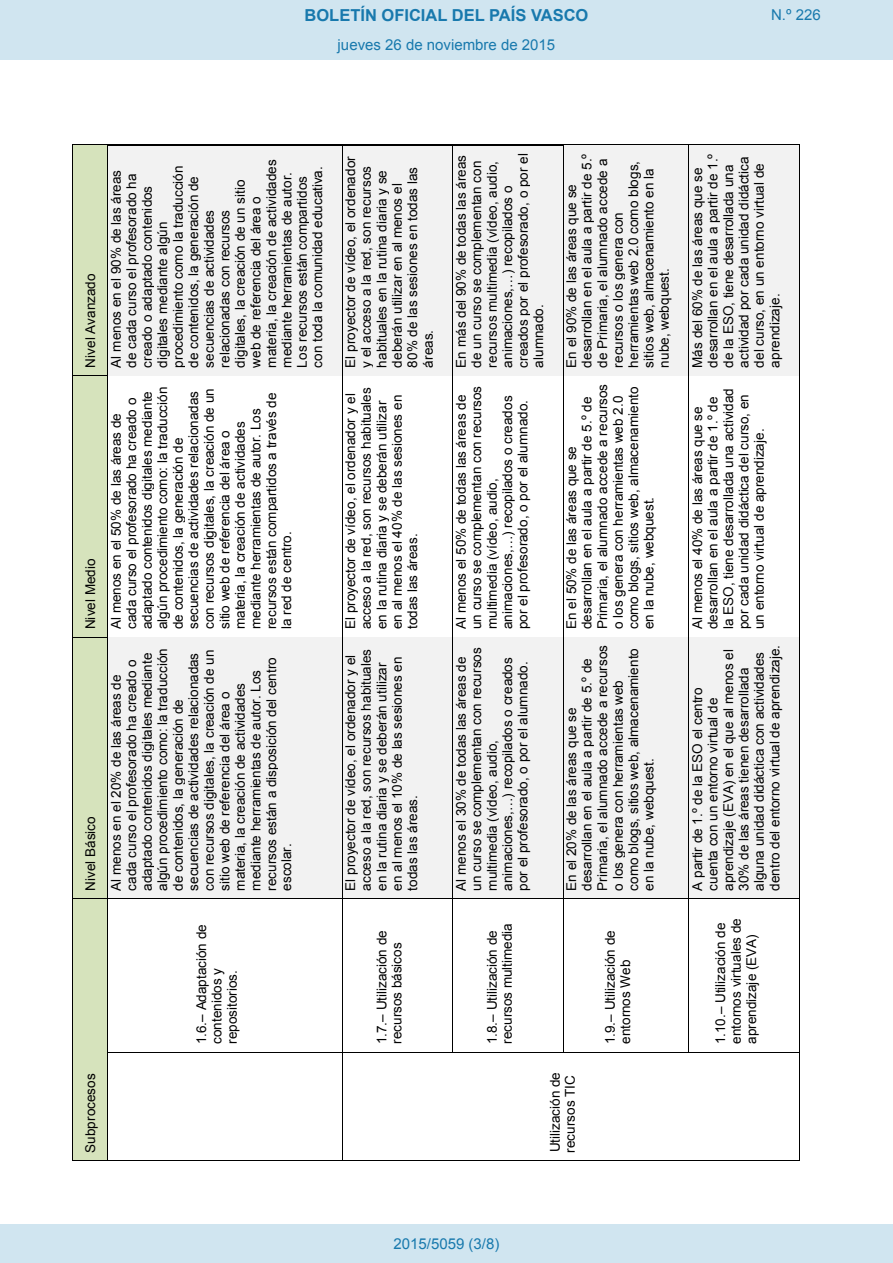
<style>
.page{position:relative;width:893px;height:1263px;background:#fff}
.page>*{position:absolute;margin:0;border:0;box-sizing:border-box;transform-origin:0 0}
.t1{font:700 16.5px "Arial";color:#1879ad}
.Paginacion_Centro{font:15px "Arial";color:#1879ad}
.t2{font:13.5px/15.5px "Arial";letter-spacing:.005em;color:#000}
</style>
<div class="page">
<div style="left:73px;top:899px;width:34px;height:261px;background:#d6e3bc"></div>
<div style="left:73px;top:637px;width:34px;height:261px;background:#d6e3bc"></div>
<div style="left:73px;top:376px;width:34px;height:261px;background:#d6e3bc"></div>
<div style="left:73px;top:145px;width:34px;height:230px;background:#d6e3bc"></div>
<hr style="left:73px;top:899px;width:1px;height:261px;background:#000">
<hr style="left:73px;top:637px;width:1px;height:261px;background:#000">
<hr style="left:73px;top:376px;width:1px;height:261px;background:#000">
<hr style="left:73px;top:145px;width:1px;height:230px;background:#000">
<hr style="left:73px;top:1160px;width:34px;height:1px;background:#000">
<hr style="left:73px;top:898px;width:34px;height:1px;background:#000">
<hr style="left:73px;top:637px;width:34px;height:1px;background:#000">
<hr style="left:73px;top:375px;width:34px;height:1px;background:#000">
<hr style="left:73px;top:144px;width:34px;height:1px;background:#000">
<div style="left:108px;top:637px;width:234px;height:261px;background:#f2f2f2"></div>
<div style="left:108px;top:146px;width:234px;height:230px;background:#f2f2f2"></div>
<hr style="left:107px;top:1052px;width:1px;height:108px;background:#000">
<hr style="left:107px;top:899px;width:1px;height:153px;background:#000">
<hr style="left:107px;top:637px;width:1px;height:261px;background:#000">
<hr style="left:107px;top:376px;width:1px;height:260px;background:#000">
<hr style="left:107px;top:146px;width:1px;height:228px;background:#000">
<hr style="left:108px;top:1160px;width:234px;height:1px;background:#000">
<hr style="left:108px;top:1052px;width:234px;height:1px;background:#000">
<hr style="left:108px;top:898px;width:234px;height:1px;background:#000">
<hr style="left:108px;top:144px;width:234px;height:2px;background:#000">
<div style="left:343px;top:637px;width:109px;height:261px;background:#f2f2f2"></div>
<div style="left:343px;top:146px;width:109px;height:230px;background:#f2f2f2"></div>
<hr style="left:342px;top:1052px;width:1px;height:108px;background:#000">
<hr style="left:342px;top:899px;width:1px;height:153px;background:#000">
<hr style="left:342px;top:637px;width:1px;height:261px;background:#000">
<hr style="left:342px;top:376px;width:1px;height:260px;background:#000">
<hr style="left:342px;top:146px;width:1px;height:229px;background:#000">
<hr style="left:343px;top:1160px;width:109px;height:1px;background:#000">
<hr style="left:343px;top:1052px;width:109px;height:1px;background:#000">
<hr style="left:343px;top:898px;width:109px;height:1px;background:#000">
<hr style="left:343px;top:144px;width:109px;height:2px;background:#000">
<div style="left:453px;top:637px;width:110px;height:261px;background:#f2f2f2"></div>
<div style="left:453px;top:146px;width:110px;height:230px;background:#f2f2f2"></div>
<hr style="left:452px;top:899px;width:1px;height:153px;background:#000">
<hr style="left:452px;top:637px;width:1px;height:261px;background:#000">
<hr style="left:452px;top:376px;width:1px;height:260px;background:#000">
<hr style="left:452px;top:146px;width:1px;height:229px;background:#000">
<hr style="left:453px;top:1160px;width:110px;height:1px;background:#000">
<hr style="left:453px;top:1052px;width:110px;height:1px;background:#000">
<hr style="left:453px;top:898px;width:110px;height:1px;background:#000">
<hr style="left:453px;top:144px;width:110px;height:2px;background:#000">
<div style="left:563px;top:637px;width:125px;height:261px;background:#f2f2f2"></div>
<div style="left:563px;top:145px;width:125px;height:231px;background:#f2f2f2"></div>
<hr style="left:563px;top:899px;width:1px;height:153px;background:#000">
<hr style="left:563px;top:637px;width:1px;height:261px;background:#000">
<hr style="left:563px;top:376px;width:1px;height:260px;background:#000">
<hr style="left:563px;top:146px;width:1px;height:229px;background:#000">
<hr style="left:563px;top:1160px;width:125px;height:1px;background:#000">
<hr style="left:563px;top:1052px;width:125px;height:1px;background:#000">
<hr style="left:563px;top:898px;width:125px;height:1px;background:#000">
<hr style="left:563px;top:144px;width:125px;height:1px;background:#000">
<div style="left:689px;top:637px;width:110px;height:261px;background:#f2f2f2"></div>
<div style="left:689px;top:145px;width:110px;height:231px;background:#f2f2f2"></div>
<hr style="left:688px;top:899px;width:1px;height:153px;background:#000">
<hr style="left:688px;top:637px;width:1px;height:261px;background:#000">
<hr style="left:688px;top:376px;width:1px;height:260px;background:#000">
<hr style="left:688px;top:145px;width:1px;height:230px;background:#000">
<hr style="left:689px;top:1160px;width:110px;height:1px;background:#000">
<hr style="left:799px;top:1052px;width:1px;height:108px;background:#000">
<hr style="left:689px;top:1052px;width:110px;height:1px;background:#000">
<hr style="left:799px;top:899px;width:1px;height:153px;background:#000">
<hr style="left:689px;top:898px;width:110px;height:1px;background:#000">
<hr style="left:799px;top:637px;width:1px;height:261px;background:#000">
<hr style="left:799px;top:376px;width:1px;height:260px;background:#000">
<hr style="left:799px;top:145px;width:1px;height:230px;background:#000">
<hr style="left:689px;top:144px;width:110px;height:1px;background:#000">
<div style="left:0;top:0;width:893px;height:60px;background:#d0e5f0"></div>
<div style="left:0;top:1225px;width:893px;height:38px;background:#d0e5f0"></div>
<p class="t1" style="left:305px;top:4px;width:285px">BOLETÍN OFICIAL DEL PAÍS VASCO</p>
<p class="Paginacion_Centro" style="left:771px;top:5px;width:51px">N.º 226</p>
<p class="Paginacion_Centro" style="left:338px;top:35px;width:219px">jueves 26 de noviembre de 2015</p>
<p class="t2" style="left:83px;top:367px;width:95px;rotate:-90deg">Nivel Avanzado</p>
<p class="t2" style="left:83px;top:629px;width:72px;rotate:-90deg">Nivel Medio</p>
<p class="t2" style="left:83px;top:891px;width:76px;rotate:-90deg">Nivel Básico</p>
<p class="t2" style="left:108px;top:367px;width:209px;rotate:-90deg">Al menos en el 90% de las áreas de cada curso el profesorado ha creado o adaptado contenidos digitales mediante algún procedimiento como la traducción de contenidos, la generación de secuencias de actividades relacionadas con recursos digitales, la creación de un sitio web de referencia del área o materia, la creación de actividades mediante herramientas de autor.<br>Los recursos están compartidos con toda la comunidad educativa.</p>
<p class="t2" style="left:108px;top:629px;width:244px;rotate:-90deg">Al menos en el 50% de las áreas de cada curso el profesorado ha creado o adaptado contenidos digitales mediante algún procedimiento como: la traducción de contenidos, la generación de secuencias de actividades relacionadas con recursos digitales, la creación de un sitio web de referencia del área o materia, la creación de actividades mediante herramientas de autor. Los recursos están compartidos a través de la red de centro.</p>
<p class="t2" style="left:108px;top:891px;width:244px;rotate:-90deg">Al menos en el 20% de las áreas de cada curso el profesorado ha creado o adaptado contenidos digitales mediante algún procedimiento como: la traducción de contenidos, la generación de secuencias de actividades relacionadas con recursos digitales, la creación de un sitio web de referencia del área o materia, la creación de actividades mediante herramientas de autor. Los recursos están a disposición del centro escolar.</p>
<p class="t2" style="left:83px;top:1153px;width:80px;rotate:-90deg">Subprocesos</p>
<p class="t2" style="left:194px;top:1044px;width:122px;rotate:-90deg">1.6.– Adaptación de contenidos y repositorios.</p>
<p class="t2" style="left:343px;top:367px;width:213px;rotate:-90deg">El proyector de vídeo, el ordenador y el acceso a la red, son recursos habituales en la rutina diaria y se deberán utilizar en al menos el<br>80% de las sesiones en todas las áreas.</p>
<p class="t2" style="left:343px;top:629px;width:243px;rotate:-90deg">El proyector de vídeo, el ordenador y el acceso a la red, son recursos habituales en la rutina diaria y se deberán utilizar en al menos el 40% de las sesiones en todas las áreas.</p>
<p class="t2" style="left:343px;top:891px;width:243px;rotate:-90deg">El proyector de vídeo, el ordenador y el acceso a la red, son recursos habituales en la rutina diaria y se deberán utilizar en al menos el 10% de las sesiones en todas las áreas.</p>
<p class="t2" style="left:374px;top:1044px;width:116px;rotate:-90deg">1.7.– Utilización de recursos básicos</p>
<p class="t2" style="left:453px;top:367px;width:216px;rotate:-90deg">En más del 90% de todas las áreas de un curso se complementan con recursos multimedia (vídeo, audio, animaciones,…) recopilados o creados por el profesorado, o por el alumnado.</p>
<p class="t2" style="left:453px;top:629px;width:245px;rotate:-90deg">Al menos el 50% de todas las áreas de un curso se complementan con recursos multimedia (vídeo, audio, animaciones,…) recopilados o creados por el profesorado, o por el alumnado.</p>
<p class="t2" style="left:453px;top:891px;width:245px;rotate:-90deg">Al menos el 30% de todas las áreas de un curso se complementan con recursos multimedia (vídeo, audio, animaciones,…) recopilados o creados por el profesorado, o por el alumnado.</p>
<p class="t2" style="left:484px;top:1044px;width:123px;rotate:-90deg">1.8.– Utilización de recursos multimedia</p>
<p class="t2" style="left:564px;top:367px;width:215px;rotate:-90deg">En el 90% de las áreas que se desarrollan en el aula a partir de 5.º de Primaria, el alumnado accede a recursos o los genera con herramientas web 2.0 como blogs, sitios web, almacenamiento en la nube, webquest.</p>
<p class="t2" style="left:564px;top:629px;width:247px;rotate:-90deg">En el 50% de las áreas que se desarrollan en el aula a partir de 5.º de Primaria, el alumnado accede a recursos o los genera con herramientas web 2.0 como blogs, sitios web, almacenamiento en la nube, webquest.</p>
<p class="t2" style="left:564px;top:891px;width:247px;rotate:-90deg">En el 20% de las áreas que se desarrollan en el aula a partir de 5.º de Primaria, el alumnado accede a recursos o los genera con herramientas web como blogs, sitios web, almacenamiento en la nube, webquest.</p>
<p class="t2" style="left:603px;top:1044px;width:116px;rotate:-90deg">1.9.– Utilización de entornos Web</p>
<p class="t2" style="left:547px;top:1153px;width:82px;rotate:-90deg">Utilización de recursos TIC</p>
<p class="t2" style="left:690px;top:367px;width:215px;rotate:-90deg">Más del 60% de las áreas que se desarrollan en el aula a partir de 1.º de la ESO, tiene desarrollada una actividad por cada unidad didáctica del curso, en un entorno virtual de aprendizaje.</p>
<p class="t2" style="left:690px;top:629px;width:243px;rotate:-90deg">Al menos el 40% de las áreas que se desarrollan en el aula a partir de 1.º de la ESO, tiene desarrollada una actividad por cada unidad didáctica del curso, en un entorno virtual de aprendizaje.</p>
<p class="t2" style="left:690px;top:891px;width:247px;rotate:-90deg">A partir de 1.º de la ESO el centro cuenta con un entorno virtual de aprendizaje (EVA) en el que al menos el 30% de las áreas tienen desarrollada alguna unidad didáctica con actividades dentro del entorno virtual de aprendizaje.</p>
<p class="t2" style="left:713px;top:1044px;width:127px;rotate:-90deg">1.10.– Utilización de entornos virtuales de aprendizaje (EVA)</p>
<p class="Paginacion_Centro" style="left:393px;top:1234px;width:107px">2015/5059 (3/8)</p>
</div>
